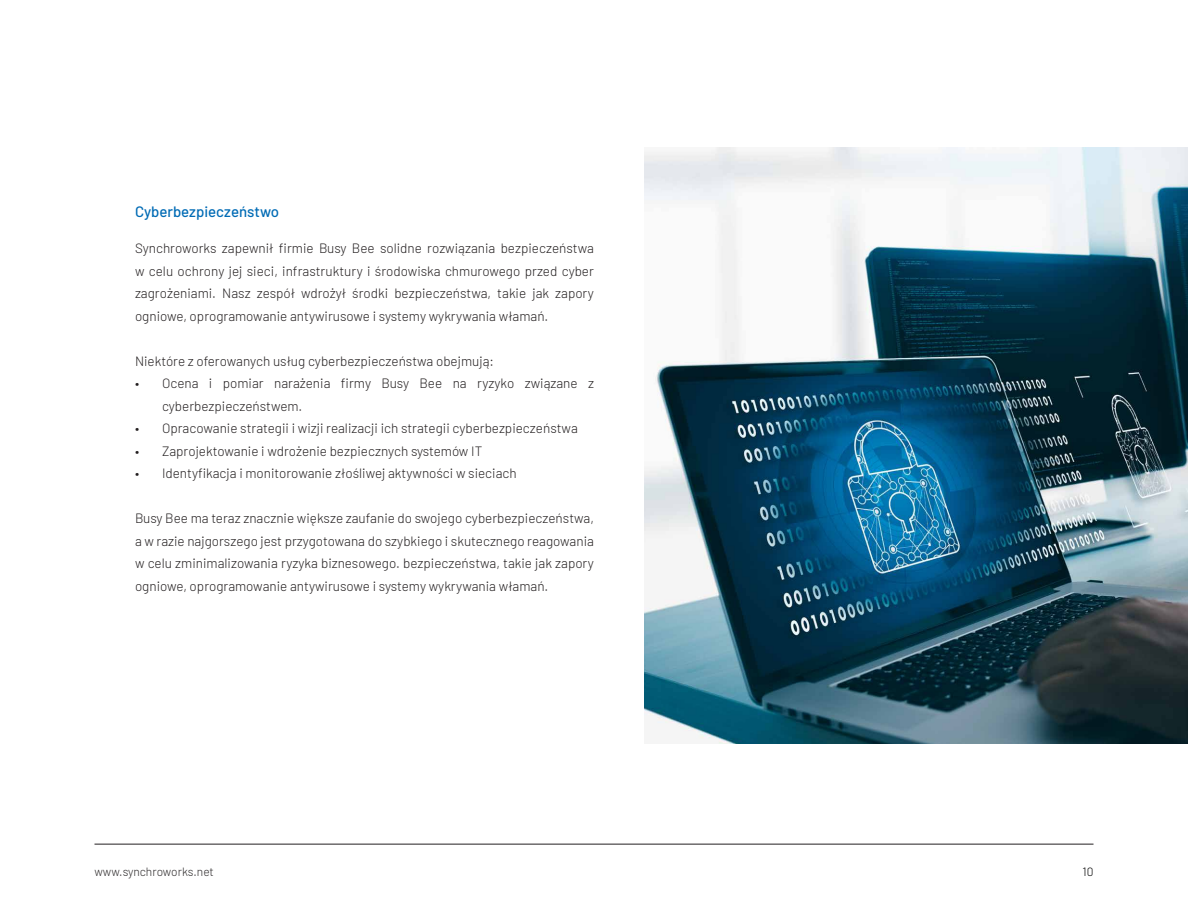
<style>
.page{position:relative;width:1188px;height:918px;background:#fff}
.page>*{position:absolute;margin:0;border:0;box-sizing:border-box;transform-origin:0 0}
.t1{font:500 15px "Barlow";color:#006bb5}
.t2{font:300 13.5px/22.5px "Barlow";color:#231f20;text-align:justify}
.t3{font:300 12px "Barlow";letter-spacing:-.005em;color:#2c292a}
.t4{font:300 12px "Barlow";color:#000}
</style>
<div class="page">
<hr style="left:94px;top:844px;width:1000px;height:1px;background:#231f20">
<img style="left:644px;top:148px;width:544px;height:596px">
<p class="t1" style="left:135px;top:201px;width:146px">Cyberbezpieczeństwo</p>
<p class="t2" style="left:135px;top:236px;width:461px">Synchroworks zapewnił firmie Busy Bee solidne rozwiązania bezpieczeństwa w celu ochrony jej sieci, infrastruktury i środowiska chmurowego przed cyber zagrożeniami. Nasz zespół wdrożył środki bezpieczeństwa, takie jak zapory ogniowe, oprogramowanie antywirusowe i systemy wykrywania włamań.</p>
<p class="t2" style="left:135px;top:349px;width:361px">Niektóre z oferowanych usług cyberbezpieczeństwa obejmują:</p>
<p class="t2" style="left:162px;top:371px;width:434px;text-indent:-27px">• Ocena i pomiar narażenia firmy Busy Bee na ryzyko związane z cyberbezpieczeństwem.</p>
<p class="t2" style="left:135px;top:416px;width:444px">• Opracowanie strategii i wizji realizacji ich strategii cyberbezpieczeństwa</p>
<p class="t2" style="left:135px;top:439px;width:349px">• Zaprojektowanie i wdrożenie bezpiecznych systemów IT</p>
<p class="t2" style="left:135px;top:461px;width:383px">• Identyfikacja i monitorowanie złośliwej aktywności w sieciach</p>
<p class="t2" style="left:135px;top:506px;width:461px">Busy Bee ma teraz znacznie większe zaufanie do swojego cyberbezpieczeństwa, a w razie najgorszego jest przygotowana do szybkiego i skutecznego reagowania w celu zminimalizowania ryzyka biznesowego. bezpieczeństwa, takie jak zapory ogniowe, oprogramowanie antywirusowe i systemy wykrywania włamań.</p>
<p class="t3" style="left:94px;top:863px;width:121px">www.synchroworks.net</p>
<p class="t4" style="left:1083px;top:863px;width:12px">10</p>
</div>
